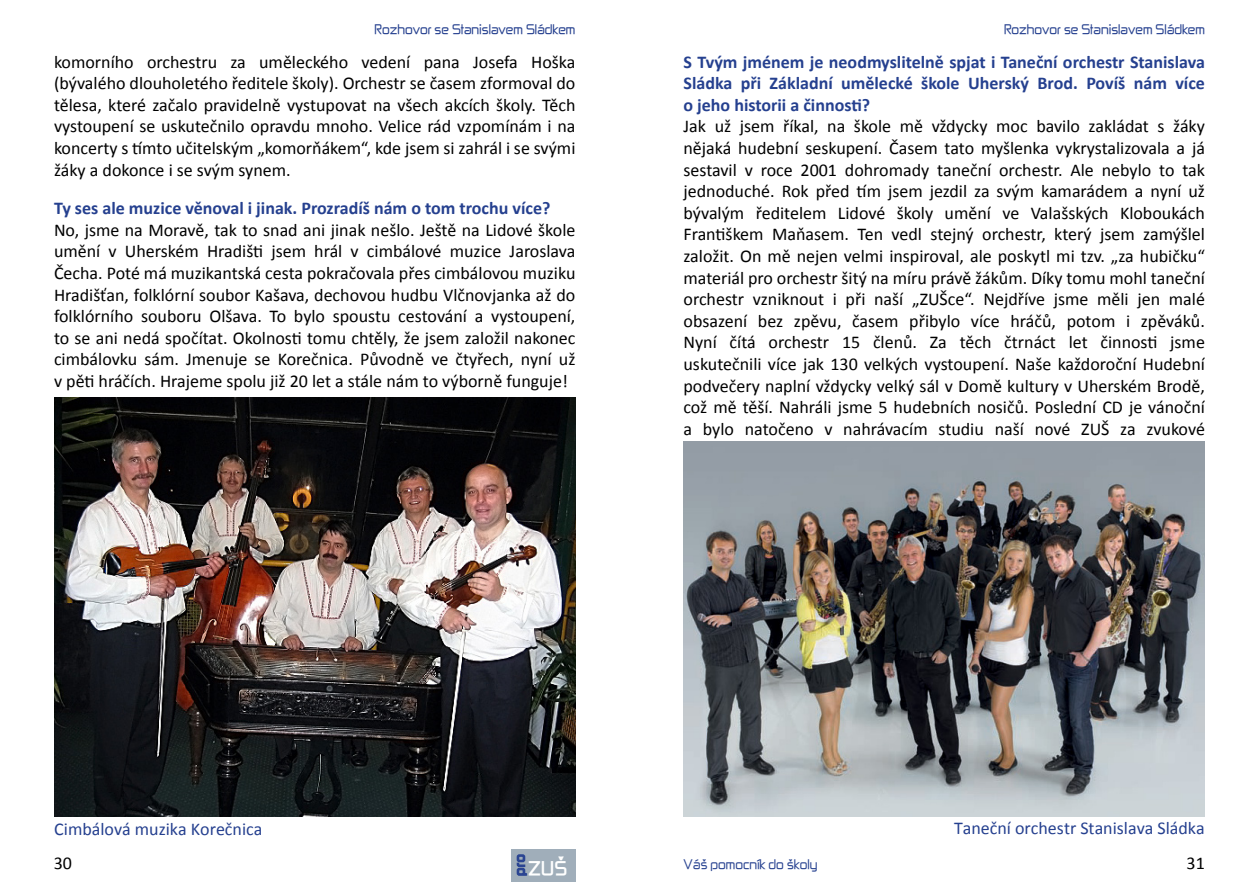
<style>
.page{position:relative;width:1259px;height:893px;background:#fff}
.page>*{position:absolute;margin:0;border:0;box-sizing:border-box;transform-origin:0 0}
.t1{font:18px/21.6px "Calibri";color:#000;text-align:justify}
.t2{font:700 18px/21.6px "Calibri";color:#25408f;text-align:justify}
.t3{font:18px "Calibri";color:#25408f}
.t4{font:700 16.5px "Zekton";color:#fff}
.t5{font:12px "Zekton";color:#25408f}
</style>
<div class="page">
<div style="left:511px;top:849px;width:64px;height:32px;background:#9dacb8"></div>
<svg style="left:516px;top:854px;width:11px;height:22px"></svg>
<img style="left:683px;top:442px;width:521px;height:374px">
<img style="left:54px;top:398px;width:521px;height:419px">
<p class="t5" style="left:375px;top:21px;width:202px">Rozhovor se Stanislavem Sládkem</p>
<p class="t1" style="left:54px;top:50px;width:523px">komorního orchestru za uměleckého vedení pana Josefa Hoška (bývalého dlouholetého ředitele školy). Orchestr se časem zformoval do tělesa, které začalo pravidelně vystupovat na všech akcích školy. Těch vystoupení se uskutečnilo opravdu mnoho. Velice rád vzpomínám i na koncerty s tímto učitelským „komorňákem“, kde jsem si zahrál i se svými žáky a dokonce i se svým synem.</p>
<p class="t2" style="left:54px;top:196px;width:498px">Ty ses ale muzice věnoval i jinak. Prozradíš nám o tom trochu více?</p>
<p class="t1" style="left:54px;top:218px;width:523px">No, jsme na Moravě, tak to snad ani jinak nešlo. Ještě na Lidové škole umění v Uherském Hradišti jsem hrál v cimbálové muzice Jaroslava Čecha. Poté má muzikantská cesta pokračovala přes cimbálovou muziku Hradišťan, folklórní soubor Kašava, dechovou hudbu Vlčnovjanka až do folklórního souboru Olšava. To bylo spoustu cestování a vystoupení, to se ani nedá spočítat. Okolnosti tomu chtěly, že jsem založil nakonec cimbálovku sám. Jmenuje se Korečnica. Původně ve čtyřech, nyní už v pěti hráčích. Hrajeme spolu již 20 let a stále nám to výborně funguje!</p>
<p class="t5" style="left:1004px;top:21px;width:202px">Rozhovor se Stanislavem Sládkem</p>
<p class="t2" style="left:683px;top:50px;width:523px">S Tvým jménem je neodmyslitelně spjat i Taneční orchestr Stanislava Sládka při Základní umělecké škole Uherský Brod. Povíš nám více o jeho historii a činnosti?</p>
<p class="t1" style="left:683px;top:115px;width:523px">Jak už jsem říkal, na škole mě vždycky moc bavilo zakládat s žáky nějaká hudební seskupení. Časem tato myšlenka vykrystalizovala a já sestavil v roce 2001 dohromady taneční orchestr. Ale nebylo to tak jednoduché. Rok před tím jsem jezdil za svým kamarádem a nyní už bývalým ředitelem Lidové školy umění ve Valašských Kloboukách Františkem Maňasem. Ten vedl stejný orchestr, který jsem zamýšlel založit. On mě nejen velmi inspiroval, ale poskytl mi tzv. „za hubičku“ materiál pro orchestr šitý na míru právě žákům. Díky tomu mohl taneční orchestr vzniknout i při naší „ZUŠce“. Nejdříve jsme měli jen malé obsazení bez zpěvu, časem přibylo více hráčů, potom i zpěváků.<br>Nyní čítá orchestr 15 členů. Za těch čtrnáct let činnosti jsme uskutečnili více jak 130 velkých vystoupení. Naše každoroční Hudební podvečery naplní vždycky velký sál v Domě kultury v Uherském Brodě, což mě těší. Nahráli jsme 5 hudebních nosičů. Poslední CD je vánoční a bylo natočeno v nahrávacím studiu naší nové ZUŠ za zvukové</p>
<p class="t3" style="left:54px;top:818px;width:210px">Cimbálová muzika Korečnica</p>
<p class="t3" style="left:954px;top:817px;width:252px">Taneční orchestr Stanislava Sládka</p>
<p class="t4" style="left:528px;top:856px;width:40px">ZUŠ</p>
<p class="t1" style="left:54px;top:852px;width:20px">30</p>
<p class="t5" style="left:683px;top:856px;width:135px">Váš pomocník do školy</p>
<p class="t1" style="left:1186px;top:851px;width:20px">31</p>
</div>
